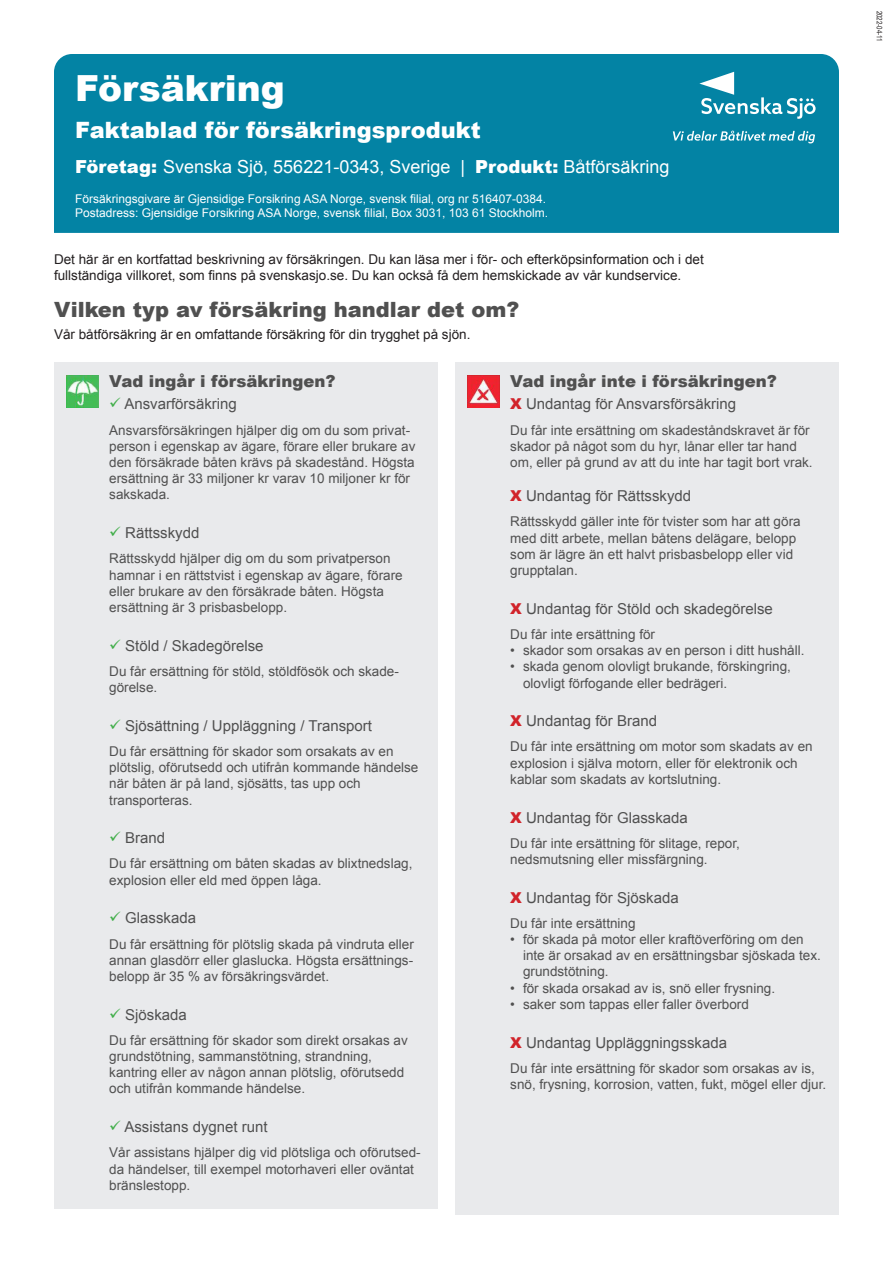
<style>
.page{position:relative;width:893px;height:1263px;background:#fff}
.page>*{position:absolute;margin:0;border:0;box-sizing:border-box;transform-origin:0 0}
.t1{font:900 36px "Arial";color:#fff}
.t2{font:900 22.5px "Arial";color:#fff}
.t3{font:900 21px "Arial";color:#505050}
.t4{font:18px "Arial";color:#fff}
.t5{font:900 16.5px "Arial";color:#505050}
.t6{font:15px "Arial";color:#505050}
.t7{font:13.5px/16.2px "Arial";color:#505050}
.t8{font:13.5px "Arial";color:#231f20}
.t9{font:12px "Arial";color:#fff}
.t10{font:7.5px "Arial Narrow";color:#231f20}
.s1{font-weight:900}
.s2{color:#40ae49}
.s3{font-weight:900;color:#d1232a}
</style>
<div class="page">
<div style="left:54px;top:54px;width:785px;height:179px;background:#0383a4"></div>
<svg style="left:699px;top:72px;width:117px;height:47px;background:#349bb5"></svg>
<svg style="left:673px;top:131px;width:142px;height:12px;background:#48a5bd"></svg>
<div style="left:54px;top:362px;width:384px;height:847px;background:#e9eaec"></div>
<div style="left:455px;top:362px;width:384px;height:853px;background:#e9eaec"></div>
<img style="left:67px;top:375px;width:31px;height:33px">
<img style="left:468px;top:375px;width:31px;height:33px">
<p class="t1" style="left:75px;top:62px;width:211px">Försäkring</p>
<p class="t2" style="left:75px;top:114px;width:407px">Faktablad för försäkringsprodukt</p>
<p class="t4" style="left:75px;top:155px;width:596px"><span class="s1">Företag:</span> Svenska Sjö, 556221-0343, Sverige | <span class="s1">Produkt:</span> Båtförsäkring</p>
<p class="t9" style="left:75px;top:191px;width:472px">Försäkringsgivare är Gjensidige Forsikring ASA Norge, svensk filial, org nr 516407-0384.</p>
<p class="t9" style="left:75px;top:205px;width:474px">Postadress: Gjensidige Forsikring ASA Norge, svensk filial, Box 3031, 103 61 Stockholm.</p>
<p class="t8" style="left:54px;top:250px;width:651px">Det här är en kortfattad beskrivning av försäkringen. Du kan läsa mer i för- och efterköpsinformation och i det</p>
<p class="t8" style="left:54px;top:267px;width:629px">fullständiga villkoret, som finns på svenskasjo.se. Du kan också få dem hemskickade av vår kundservice.</p>
<p class="t3" style="left:54px;top:294px;width:467px">Vilken typ av försäkring handlar det om?</p>
<p class="t8" style="left:54px;top:325px;width:418px">Vår båtförsäkring är en omfattande försäkring för din trygghet på sjön.</p>
<p class="t5" style="left:109px;top:369px;width:228px">Vad ingår i försäkringen?</p>
<p class="t6" style="left:109px;top:394px;width:129px"><span class="s2">✓</span> Ansvarförsäkring</p>
<p class="t7" style="left:109px;top:422px;width:308px">Ansvarsförsäkringen hjälper dig om du som privat&shy;person i egenskap av ägare, förare eller brukare av</p>
<p class="t7" style="left:109px;top:454px;width:307px">den försäkrade båten krävs på skadestånd. Högsta ersättning är 33 miljoner kr varav 10 miljoner kr för sakskada.</p>
<p class="t6" style="left:109px;top:523px;width:92px"><span class="s2">✓</span> Rättsskydd</p>
<p class="t7" style="left:109px;top:551px;width:283px">Rättsskydd hjälper dig om du som privatperson</p>
<p class="t7" style="left:109px;top:567px;width:295px">hamnar i en rättstvist i egenskap av ägare, förare</p>
<p class="t7" style="left:109px;top:583px;width:276px">eller brukare av den försäkrade båten. Högsta ersättning är 3 prisbasbelopp.</p>
<p class="t6" style="left:109px;top:635px;width:156px"><span class="s2">✓</span> Stöld / Skadegörelse</p>
<p class="t7" style="left:109px;top:663px;width:290px">Du får ersättning för stöld, stöldfösök och skade&shy;görelse.</p>
<p class="t6" style="left:109px;top:716px;width:264px"><span class="s2">✓</span> Sjösättning / Uppläggning / Transport</p>
<p class="t7" style="left:109px;top:743px;width:286px">Du får ersättning för skador som orsakats av en</p>
<p class="t7" style="left:109px;top:759px;width:311px">plötslig, oförutsedd och utifrån kommande händelse</p>
<p class="t7" style="left:109px;top:776px;width:253px">när båten är på land, sjösätts, tas upp och</p>
<p class="t7" style="left:109px;top:792px;width:85px">transporteras.</p>
<p class="t6" style="left:109px;top:828px;width:57px"><span class="s2">✓</span> Brand</p>
<p class="t7" style="left:109px;top:856px;width:305px">Du får ersättning om båten skadas av blixtnedslag,</p>
<p class="t7" style="left:109px;top:872px;width:214px">explosion eller eld med öppen låga.</p>
<p class="t6" style="left:109px;top:908px;width:88px"><span class="s2">✓</span> Glasskada</p>
<p class="t7" style="left:109px;top:936px;width:306px">Du får ersättning för plötslig skada på vindruta eller</p>
<p class="t7" style="left:109px;top:952px;width:305px">annan glasdörr eller glaslucka. Högsta ersättnings‑ belopp är 35 % av försäkringsvärdet.</p>
<p class="t6" style="left:109px;top:1004px;width:79px"><span class="s2">✓</span> Sjöskada</p>
<p class="t7" style="left:109px;top:1032px;width:300px">Du får ersättning för skador som direkt orsakas av</p>
<p class="t7" style="left:109px;top:1048px;width:264px">grundstötning, sammanstötning, strandning,</p>
<p class="t7" style="left:109px;top:1064px;width:296px">kantring eller av någon annan plötslig, oförutsedd</p>
<p class="t7" style="left:109px;top:1081px;width:197px">och utifrån kommande händelse.</p>
<p class="t6" style="left:109px;top:1117px;width:160px"><span class="s2">✓</span> Assistans dygnet runt</p>
<p class="t7" style="left:109px;top:1145px;width:313px">Vår assistans hjälper dig vid plötsliga och oförutsed&shy;da händelser, till exempel motorhaveri eller oväntat bränslestopp.</p>
<p class="t5" style="left:510px;top:369px;width:268px">Vad ingår inte i försäkringen?</p>
<p class="t6" style="left:510px;top:394px;width:227px"><span class="s3">X</span> Undantag för Ansvarsförsäkring</p>
<p class="t7" style="left:510px;top:422px;width:301px">Du får inte ersättning om skadeståndskravet är för</p>
<p class="t7" style="left:510px;top:438px;width:288px">skador på något som du hyr, lånar eller tar hand</p>
<p class="t7" style="left:510px;top:454px;width:304px">om, eller på grund av att du inte har tagit bort vrak.</p>
<p class="t6" style="left:510px;top:486px;width:182px"><span class="s3">X</span> Undantag för Rättsskydd</p>
<p class="t7" style="left:510px;top:514px;width:292px">Rättsskydd gäller inte för tvister som har att göra</p>
<p class="t7" style="left:510px;top:530px;width:287px">med ditt arbete, mellan båtens delägare, belopp</p>
<p class="t7" style="left:510px;top:546px;width:284px">som är lägre än ett halvt prisbasbelopp eller vid</p>
<p class="t7" style="left:510px;top:562px;width:69px">grupptalan.</p>
<p class="t6" style="left:510px;top:599px;width:264px"><span class="s3">X</span> Undantag för Stöld och skadegörelse</p>
<p class="t7" style="left:510px;top:626px;width:146px">Du får inte ersättning för</p>
<p class="t7" style="left:510px;top:642px;width:296px">• skador som orsakas av en person i ditt hushåll.</p>
<p class="t7" style="left:523px;top:659px;width:269px;text-indent:-13px">• skada genom olovligt brukande, förskingring, olovligt förfogande eller bedrägeri.</p>
<p class="t6" style="left:510px;top:711px;width:148px"><span class="s3">X</span> Undantag för Brand</p>
<p class="t7" style="left:510px;top:739px;width:304px">Du får inte ersättning om motor som skadats av en</p>
<p class="t7" style="left:510px;top:755px;width:289px">explosion i själva motorn, eller för elektronik och</p>
<p class="t7" style="left:510px;top:771px;width:212px">kablar som skadats av kortslutning.</p>
<p class="t6" style="left:510px;top:807px;width:179px"><span class="s3">X</span> Undantag för Glasskada</p>
<p class="t7" style="left:510px;top:835px;width:231px">Du får inte ersättning för slitage, repor,</p>
<p class="t7" style="left:510px;top:851px;width:199px">nedsmutsning eller missfärgning.</p>
<p class="t6" style="left:510px;top:887px;width:170px"><span class="s3">X</span> Undantag för Sjöskada</p>
<p class="t7" style="left:510px;top:915px;width:127px">Du får inte ersättning</p>
<p class="t7" style="left:523px;top:931px;width:299px;text-indent:-13px">• för skada på motor eller kraftöverföring om den inte är orsakad av en ersättningsbar sjöskada tex. grundstötning.</p>
<p class="t7" style="left:510px;top:980px;width:266px">• för skada orsakad av is, snö eller frysning.</p>
<p class="t7" style="left:510px;top:996px;width:240px">• saker som tappas eller faller överbord</p>
<p class="t6" style="left:510px;top:1032px;width:218px"><span class="s3">X</span> Undantag Uppläggningsskada</p>
<p class="t7" style="left:510px;top:1060px;width:317px">Du får inte ersättning för skador som orsakas av is, snö, frysning, korrosion, vatten, fukt, mögel eller djur.</p>
<p class="t10" style="left:885px;top:11px;width:33px;rotate:90deg">2022-04-11</p>
</div>
